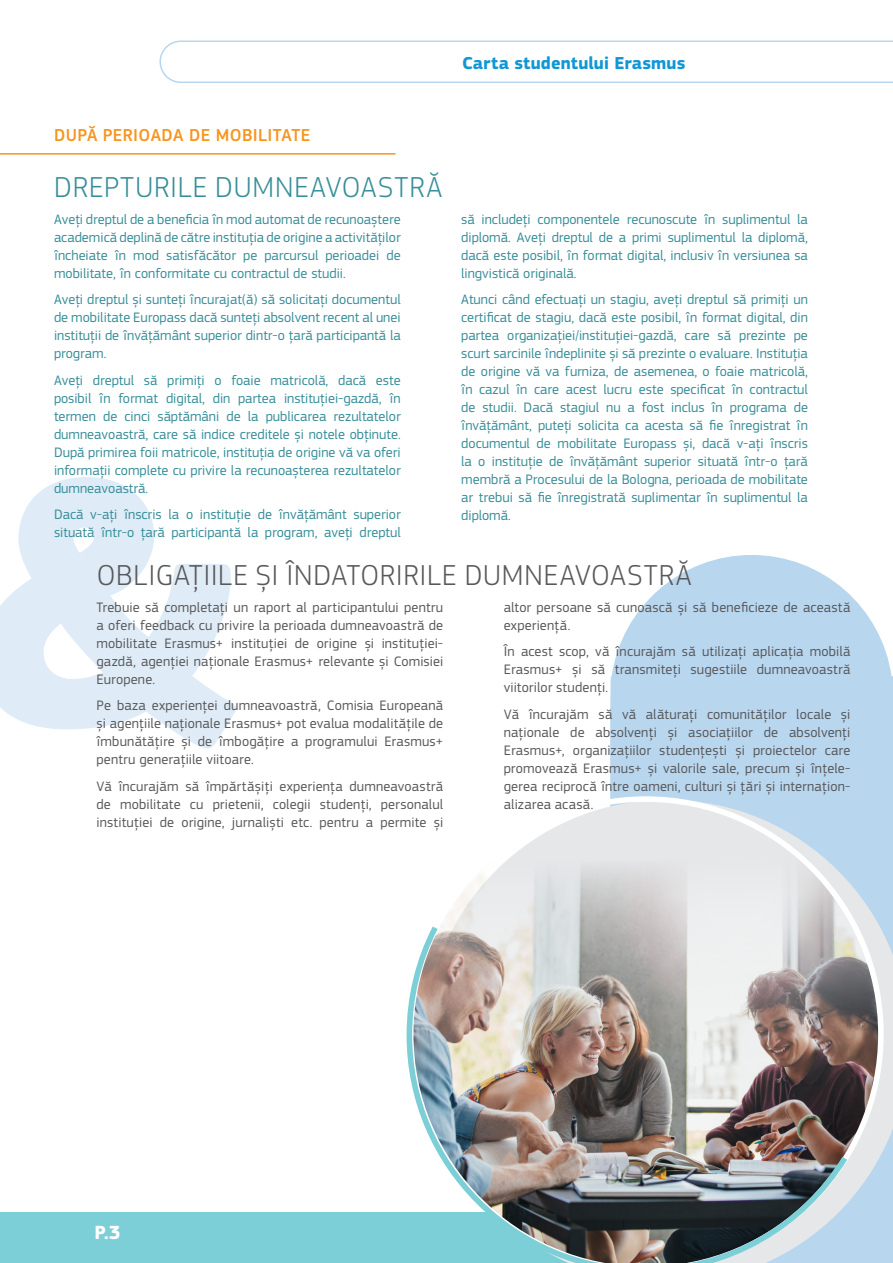
<style>
.page{position:relative;width:893px;height:1263px;background:#fff}
.page>*{position:absolute;margin:0;border:0;box-sizing:border-box;transform-origin:0 0}
.Title_2{font:300 30px "EC Square Sans Pro";letter-spacing:.02em;color:#57585a}
.Title_1{font:300 30px "EC Square Sans Pro";letter-spacing:.03em;color:#378e99}
.t1{font:700 19.8px "EC Square Sans Pro";color:#fff}
.body_entitl{font:500 18px "EC Square Sans Pro";letter-spacing:.02em;color:#f7951d}
.t2{font:700 18px "EC Square Sans Pro";letter-spacing:.005em;color:#1097d6}
.body_entitl-2{font:14.25px/18px "EC Square Sans Pro";color:#378e99;text-align:justify}
.body_Oblig{font:14.25px/18px "EC Square Sans Pro";letter-spacing:.01em;color:#57585a;text-align:justify}
</style>
<div class="page">
<svg style="left:610px;top:555px;width:283px;height:245px;background:#c1dbf1"></svg>
<div style="left:0;top:1212px;width:404px;height:51px;background:#7ccfd6"></div>
<svg style="left:446px;top:796px;width:438px;height:467px"></svg>
<img style="left:404px;top:920px;width:448px;height:343px">
<svg style="left:159px;top:40px;width:734px;height:43px"></svg>
<svg style="left:0;top:477px;width:236px;height:272px;fill:#dfecf7"></svg>
<hr style="left:0;top:153px;width:395px;height:2px;background:#f7951d">
<p class="t2" style="left:462px;top:52px;width:225px">Carta studentului Erasmus</p>
<p class="body_entitl" style="left:54px;top:125px;width:258px">DUPĂ PERIOADA DE MOBILITATE</p>
<h1 class="Title_1" style="left:54px;top:170px;width:390px">DREPTURILE DUMNEAVOASTRĂ</h1>
<p class="body_entitl-2" style="left:54px;top:210px;width:348px">Aveți dreptul de a beneficia în mod automat de recunoaștere academică deplină de către instituția de origine a activităților încheiate în mod satisfăcător pe parcursul perioadei de mobilitate, în conformitate cu contractul de studii.</p>
<p class="body_entitl-2" style="left:54px;top:291px;width:348px">Aveți dreptul și sunteți încurajat(ă) să solicitați documentul de mobilitate Europass dacă sunteți absolvent recent al unei instituții de învățământ superior dintr-o țară participantă la program.</p>
<p class="body_entitl-2" style="left:54px;top:371px;width:348px">Aveți dreptul să primiți o foaie matricolă, dacă este posibil în format digital, din partea instituției-gazdă, în termen de cinci săptămâni de la publicarea rezultatelor dumneavoastră, care să indice creditele și notele obținute.<br>După primirea foii matricole, instituția de origine vă va oferi informații complete cu privire la recunoașterea rezultatelor dumneavoastră.</p>
<p class="body_entitl-2" style="left:54px;top:506px;width:348px">Dacă v-ați înscris la o instituție de învățământ superior situată într-o țară participantă la program, aveți dreptul</p>
<p class="body_entitl-2" style="left:461px;top:210px;width:348px">să includeți componentele recunoscute în suplimentul la diplomă. Aveți dreptul de a primi suplimentul la diplomă, dacă este posibil, în format digital, inclusiv în versiunea sa lingvistică originală.</p>
<p class="body_entitl-2" style="left:461px;top:291px;width:348px">Atunci când efectuați un stagiu, aveți dreptul să primiți un certificat de stagiu, dacă este posibil, în format digital, din partea organizației/instituției-gazdă, care să prezinte pe scurt sarcinile îndeplinite și să prezinte o evaluare. Instituția de origine vă va furniza, de asemenea, o foaie matricolă, în cazul în care acest lucru este specificat în contractul de studii. Dacă stagiul nu a fost inclus în programa de învățământ, puteți solicita ca acesta să fie înregistrat în documentul de mobilitate Europass și, dacă v-ați înscris la o instituție de învățământ superior situată într-o țară membră a Procesului de la Bologna, perioada de mobilitate ar trebui să fie înregistrată suplimentar în suplimentul la diplomă.</p>
<h1 class="Title_2" style="left:97px;top:558px;width:597px">OBLIGAȚIILE ȘI ÎNDATORIRILE DUMNEAVOASTRĂ</h1>
<p class="body_Oblig" style="left:97px;top:598px;width:348px">Trebuie să completați un raport al participantului pentru a oferi feedback cu privire la perioada dumneavoastră de mobilitate Erasmus+ instituției de origine și instituției&shy;gazdă, agenției naționale Erasmus+ relevante și Comisiei Europene.</p>
<p class="body_Oblig" style="left:97px;top:697px;width:348px">Pe baza experienței dumneavoastră, Comisia Europeană și agențiile naționale Erasmus+ pot evalua modalitățile de îmbunătățire și de îmbogățire a programului Erasmus+ pentru generațiile viitoare.</p>
<p class="body_Oblig" style="left:97px;top:777px;width:348px">Vă încurajăm să împărtășiți experiența dumneavoastră de mobilitate cu prietenii, colegii studenți, personalul instituției de origine, jurnaliști etc. pentru a permite și</p>
<p class="body_Oblig" style="left:504px;top:598px;width:348px">altor persoane să cunoască și să beneficieze de această experiență.</p>
<p class="body_Oblig" style="left:504px;top:643px;width:348px">În acest scop, vă încurajăm să utilizați aplicația mobilă Erasmus+ și să transmiteți sugestiile dumneavoastră viitorilor studenți.</p>
<p class="body_Oblig" style="left:504px;top:705px;width:348px">Vă încurajăm să vă alăturați comunităților locale și naționale de absolvenți și asociațiilor de absolvenți Erasmus+, organizațiilor studențești și proiectelor care promovează Erasmus+ și valorile sale, precum și înțele&shy;gerea reciprocă între oameni, culturi și țări și internațion&shy;alizarea acasă.</p>
<h2 class="t1" style="left:95px;top:1220px;width:28px">P.3</h2>
</div>
